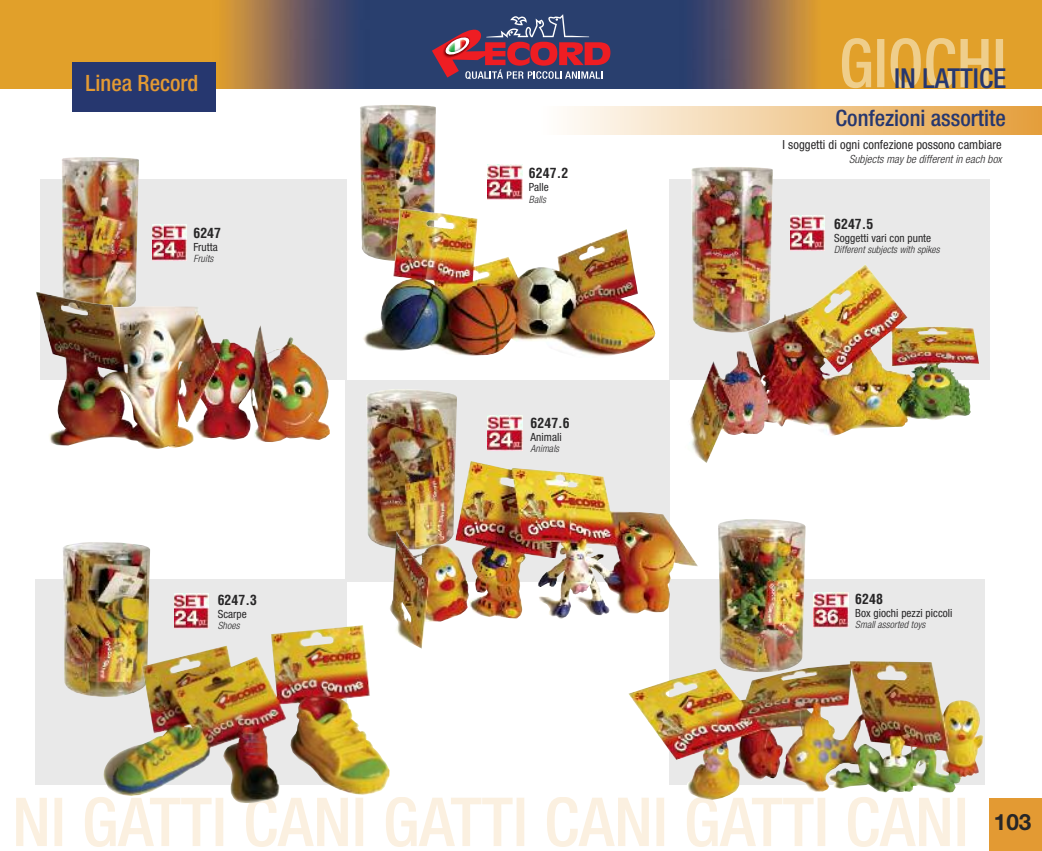
<style>
.page{position:relative;width:1042px;height:851px;background:#fff}
.page>*{position:absolute;margin:0;border:0;box-sizing:border-box;transform-origin:0 0}
.t1{font:500 condensed 27.5px "Helvetica Neue";color:#26376f}
.t2{font:500 condensed 22.5px "Helvetica Neue";color:#26376f}
.t3{font:500 condensed 22.5px "Helvetica Neue";color:#e39a33}
.t4{font:700 22.5px "Helvetica Neue";color:#272627}
.t5{font:700 condensed 13.75px "Helvetica";letter-spacing:.005em;color:#272627}
.t6{font:condensed 12.5px "Helvetica Neue";letter-spacing:.005em;color:#272627}
.t7{font:condensed 11.25px "Helvetica Neue";letter-spacing:.005em;color:#272627}
.t8{font:italic 300 condensed 11.25px "Helvetica Neue";letter-spacing:.01em;color:#272627}
.t9{font:italic 300 condensed 10px "Helvetica Neue";letter-spacing:.01em;color:#272627}
</style>
<div class="page">
<div style="left:40px;top:179px;width:950px;height:200px;background:#e9e9e9"></div>
<div style="left:35px;top:579px;width:950px;height:206px;background:#e9e9e9"></div>
<div style="left:347px;top:151px;width:322px;height:646px;background:#fff"></div>
<div style="left:345px;top:379px;width:325px;height:202px;background:#e9e9e9"></div>
<div style="left:989px;top:797px;width:53px;height:53px;background:#e39a33"></div>
<svg style="left:16px;top:797px;width:889px;height:49px"></svg>
<hr style="left:347px;top:796px;width:322px;height:1px;background:#fbf0e0">
<img style="left:0;top:0;width:1042px;height:89px">
<img style="left:842px;top:38px;width:161px;height:50px">
<svg style="left:432px;top:14px;width:178px;height:65px;background:#6b4566"></svg>
<img style="left:448px;top:39px;width:18px;height:13px">
<div style="left:540px;top:106px;width:502px;height:29px;background:linear-gradient(to right,#fff,#e49e3b)"></div>
<div style="left:72px;top:62px;width:144px;height:50px;background:#26376f"></div>
<img style="left:360px;top:105px;width:76px;height:143px">
<img style="left:62px;top:157px;width:77px;height:134px">
<img style="left:36px;top:291px;width:294px;height:158px">
<img style="left:362px;top:208px;width:293px;height:148px">
<img style="left:488px;top:165px;width:34px;height:35px">
<img style="left:152px;top:225px;width:35px;height:35px">
<img style="left:691px;top:167px;width:82px;height:97px">
<img style="left:684px;top:264px;width:295px;height:199px">
<img style="left:790px;top:215px;width:35px;height:35px">
<img style="left:63px;top:542px;width:87px;height:154px">
<img style="left:103px;top:625px;width:286px;height:178px">
<img style="left:174px;top:593px;width:35px;height:35px">
<img style="left:367px;top:389px;width:90px;height:159px">
<img style="left:389px;top:461px;width:309px;height:187px">
<img style="left:488px;top:415px;width:34px;height:35px">
<img style="left:718px;top:519px;width:87px;height:142px">
<img style="left:628px;top:661px;width:355px;height:138px">
<img style="left:814px;top:592px;width:35px;height:35px">
<p class="t3" style="left:86px;top:75px;width:114px">Linea Record</p>
<p class="t5" style="left:193px;top:225px;width:29px">6247</p>
<p class="t7" style="left:193px;top:242px;width:26px">Frutta</p>
<p class="t9" style="left:193px;top:255px;width:21px">Fruits</p>
<p class="t5" style="left:218px;top:592px;width:41px">6247.3</p>
<p class="t7" style="left:218px;top:610px;width:31px">Scarpe</p>
<p class="t9" style="left:218px;top:622px;width:23px">Shoes</p>
<p class="t5" style="left:529px;top:166px;width:41px">6247.2</p>
<p class="t7" style="left:529px;top:183px;width:21px">Palle</p>
<p class="t9" style="left:529px;top:195px;width:19px">Balls</p>
<p class="t5" style="left:530px;top:415px;width:41px">6247.6</p>
<p class="t7" style="left:530px;top:432px;width:33px">Animali</p>
<p class="t9" style="left:530px;top:445px;width:30px">Animals</p>
<p class="t1" style="left:894px;top:69px;width:114px">IN LATTICE</p>
<p class="t2" style="left:835px;top:110px;width:172px">Confezioni assortite</p>
<p class="t6" style="left:782px;top:140px;width:221px">I soggetti di ogni confezione possono cambiare</p>
<p class="t8" style="left:849px;top:154px;width:154px">Subjects may be different in each box</p>
<p class="t5" style="left:834px;top:216px;width:41px">6247.5</p>
<p class="t7" style="left:834px;top:234px;width:99px">Soggetti vari con punte</p>
<p class="t9" style="left:834px;top:246px;width:107px">Different subjects with spikes</p>
<p class="t5" style="left:855px;top:591px;width:29px">6248</p>
<p class="t7" style="left:855px;top:608px;width:99px">Box giochi pezzi piccoli</p>
<p class="t9" style="left:855px;top:621px;width:72px">Small assorted toys</p>
<p class="t4" style="left:994px;top:808px;width:39px">103</p>
</div>
